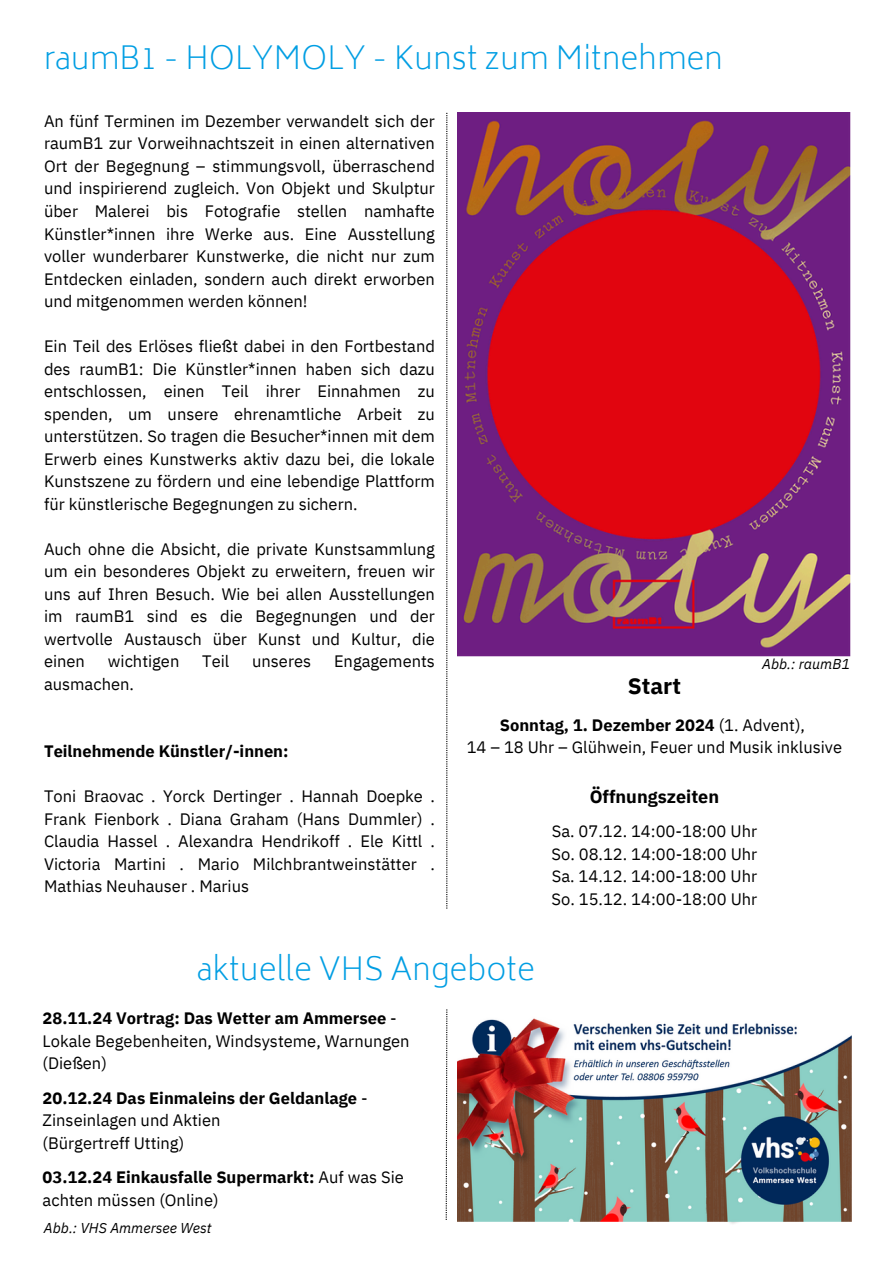
<style>
.page{position:relative;width:894px;height:1264px;background:#fff}
.page>*{position:absolute;margin:0;border:0;box-sizing:border-box;transform-origin:0 0}
.t1{font:200 30.9px "Biryani";color:#009ee3}
.t2{font:700 22.5px "IBM Plex Sans";color:#000}
.t3{font:700 18px "IBM Plex Sans";color:#000}
.t4{font:16.5px/22.5px "IBM Plex Sans";color:#000;text-align:justify}
.t5{font:700 16.5px/22.5px "IBM Plex Sans";color:#000}
.t6{font:italic 14.25px "IBM Plex Sans";color:#000}
.s1{font-weight:700}
.s2{font-weight:400}
</style>
<div class="page">
<svg style="left:446px;top:113px;width:1px;height:795px"></svg>
<img style="left:682px;top:1220px;width:118px;height:4px">
<img style="left:457px;top:1018px;width:394px;height:202px">
<img style="left:457px;top:113px;width:393px;height:543px">
<svg style="left:445px;top:1009px;width:2px;height:210px"></svg>
<h4 class="t1" style="left:44px;top:41px;width:680px">raumB1 - HOLYMOLY - Kunst zum Mitnehmen</h4>
<p class="t4" style="left:44px;top:109px;width:392px">An fünf Terminen im Dezember verwandelt sich der raumB1 zur Vorweihnachtszeit in einen alternativen Ort der Begegnung – stimmungsvoll, überraschend und inspirierend zugleich. Von Objekt und Skulptur über Malerei bis Fotografie stellen namhafte Künstler*innen ihre Werke aus. Eine Ausstellung voller wunderbarer Kunstwerke, die nicht nur zum Entdecken einladen, sondern auch direkt erworben und mitgenommen werden können!</p>
<p class="t4" style="left:44px;top:334px;width:392px">Ein Teil des Erlöses fließt dabei in den Fortbestand des raumB1: Die Künstler*innen haben sich dazu entschlossen, einen Teil ihrer Einnahmen zu spenden, um unsere ehrenamtliche Arbeit zu unterstützen. So tragen die Besucher*innen mit dem Erwerb eines Kunstwerks aktiv dazu bei, die lokale Kunstszene zu fördern und eine lebendige Plattform für künstlerische Begegnungen zu sichern.</p>
<p class="t4" style="left:44px;top:537px;width:392px">Auch ohne die Absicht, die private Kunstsammlung um ein besonderes Objekt zu erweitern, freuen wir uns auf Ihren Besuch. Wie bei allen Ausstellungen im raumB1 sind es die Begegnungen und der wertvolle Austausch über Kunst und Kultur, die einen</p>
<p class="t4" style="left:108px;top:649px;width:73px">wichtigen</p>
<p class="t4" style="left:202px;top:649px;width:29px">Teil</p>
<p class="t4" style="left:252px;top:649px;width:60px">unseres</p>
<p class="t4" style="left:334px;top:649px;width:102px">Engagements</p>
<p class="t4" style="left:44px;top:672px;width:91px">ausmachen.</p>
<h2 class="t5" style="left:44px;top:739px;width:246px">Teilnehmende Künstler/-innen:</h2>
<h4 class="t4" style="left:44px;top:784px;width:392px">Toni Braovac . Yorck Dertinger . Hannah Doepke .<br>Frank Fienbork . Diana Graham (Hans Dummler) .<br>Claudia Hassel . Alexandra Hendrikoff . Ele Kittl .<br>Victoria Martini . Mario Milchbrantweinstätter .<br>Mathias Neuhauser . Marius</h4>
<h4 class="t6" style="left:761px;top:654px;width:89px">Abb.: raumB1</h4>
<h3 class="t2" style="left:627px;top:671px;width:55px">Start</h3>
<h4 class="t4" style="left:466px;top:713px;width:377px;text-align:center"><span class="s1">Sonntag, 1. Dezember 2024</span> (1. Advent),<br>14 – 18 Uhr – Glühwein, Feuer und Musik inklusive</h4>
<h1 class="t3" style="left:589px;top:784px;width:131px">Öffnungszeiten</h1>
<h4 class="t4" style="left:551px;top:819px;width:207px">Sa. 07.12. 14:00-18:00 Uhr So. 08.12. 14:00-18:00 Uhr Sa. 14.12. 14:00-18:00 Uhr So. 15.12. 14:00-18:00 Uhr</h4>
<h4 class="t1" style="left:197px;top:951px;width:339px">aktuelle VHS Angebote</h4>
<h4 class="t4" style="left:43px;top:1006px;width:368px;text-align:left"><span class="s1">28.11.24 Vortrag: Das Wetter am Ammersee</span> -<br>Lokale Begebenheiten, Windsysteme, Warnungen (Dießen)</h4>
<h3 class="t4" style="left:43px;top:1086px;width:326px;text-align:left"><span class="s1">20.12.24 Das Einmaleins der Geldanlage</span> -<br>Zinseinlagen und Aktien<br>(Bürgertreff Utting)</h3>
<h4 class="t5" style="left:43px;top:1165px;width:363px">03.12.24 Einkausfalle Supermarkt: <span class="s2">Auf was Sie achten müssen (Online)</span></h4>
<h1 class="t6" style="left:44px;top:1218px;width:169px">Abb.: VHS Ammersee West</h1>
</div>
